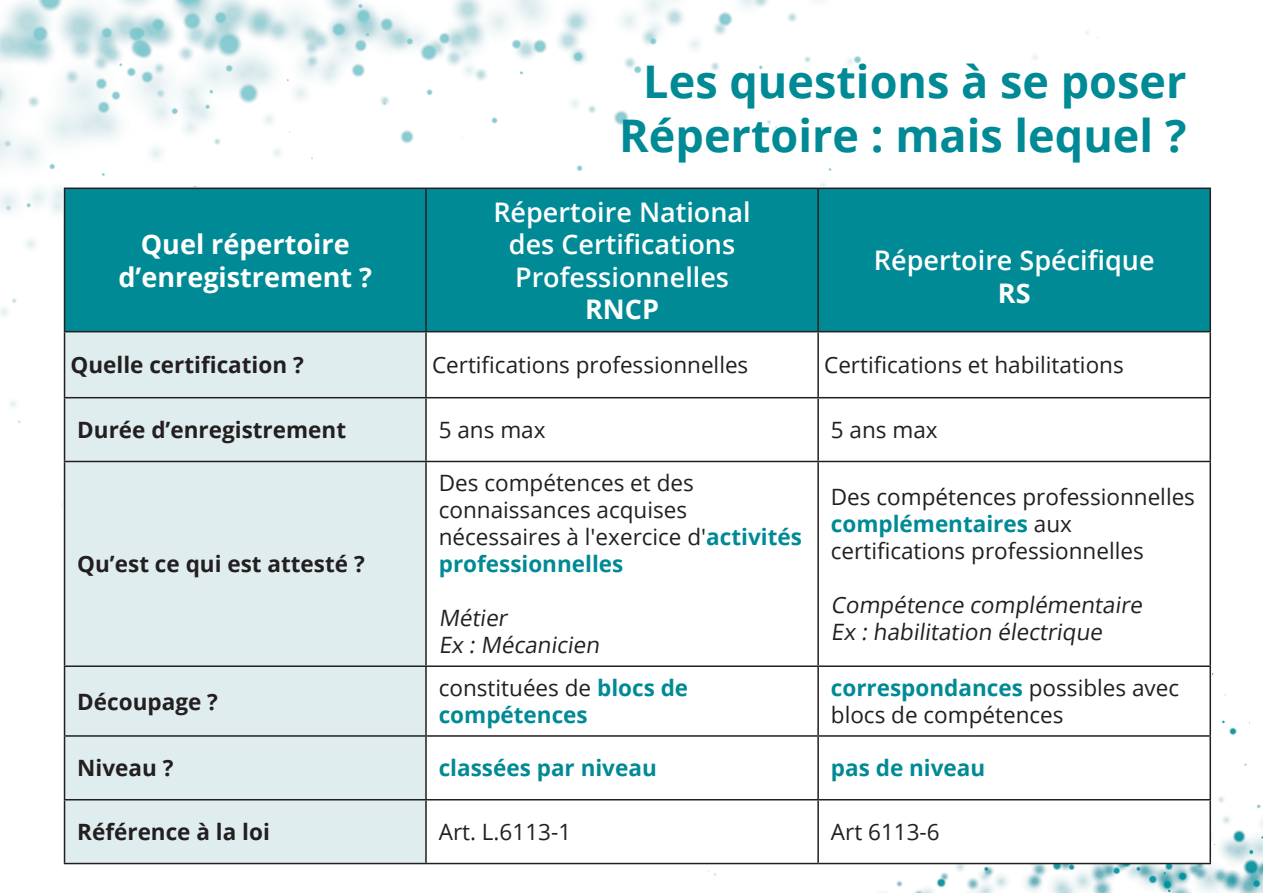
<style>
.page{position:relative;width:1263px;height:893px;background:#fff}
.page>*{position:absolute;margin:0;border:0;box-sizing:border-box;transform-origin:0 0}
.t1{font:700 45px/54px "Open Sans";color:#008a95;text-align:center}
.t2{font:600 27px/32.4px "Open Sans";color:#fff;text-align:center}
.t3{font:700 27px/32.4px "Open Sans";color:#fff;text-align:center}
.t4{font:22.5px/27px "Open Sans";color:#231f20}
.t5{font:700 22.5px "Open Sans";color:#231f20}
.t6{font:700 22.5px/27px "Open Sans";color:#008a95}
.s1{font-weight:700;color:#008a95}
.s2{font-weight:400;color:#231f20}
</style>
<div class="page">
<img style="left:0;top:0;width:1212px;height:507px">
<img style="left:612px;top:578px;width:651px;height:315px">
<div style="left:64px;top:188px;width:1147px;height:676px;background:#fff"></div>
<div style="left:65px;top:189px;width:1144px;height:142px;background:#008a95"></div>
<div style="left:65px;top:332px;width:360px;height:531px;background:#e0edef"></div>
<svg style="left:427px;top:332px;width:782px;height:65px"></svg>
<hr style="left:64px;top:188px;width:362px;height:1px;background:#231f20">
<hr style="left:64px;top:189px;width:1px;height:142px;background:#231f20">
<hr style="left:426px;top:188px;width:392px;height:1px;background:#231f20">
<hr style="left:425px;top:189px;width:2px;height:142px;background:#231f20">
<hr style="left:818px;top:188px;width:393px;height:1px;background:#231f20">
<hr style="left:817px;top:189px;width:2px;height:142px;background:#231f20">
<hr style="left:1209px;top:189px;width:2px;height:142px;background:#231f20">
<hr style="left:64px;top:331px;width:362px;height:1px;background:#231f20">
<hr style="left:64px;top:332px;width:1px;height:65px;background:#231f20">
<hr style="left:426px;top:331px;width:392px;height:1px;background:#231f20">
<hr style="left:425px;top:332px;width:2px;height:65px;background:#231f20">
<hr style="left:818px;top:331px;width:393px;height:1px;background:#231f20">
<hr style="left:817px;top:332px;width:2px;height:65px;background:#231f20">
<hr style="left:1209px;top:332px;width:2px;height:65px;background:#231f20">
<hr style="left:64px;top:397px;width:362px;height:1px;background:#231f20">
<hr style="left:64px;top:398px;width:1px;height:63px;background:#231f20">
<hr style="left:426px;top:397px;width:392px;height:1px;background:#231f20">
<hr style="left:425px;top:398px;width:2px;height:63px;background:#231f20">
<hr style="left:818px;top:397px;width:393px;height:1px;background:#231f20">
<hr style="left:817px;top:398px;width:2px;height:63px;background:#231f20">
<hr style="left:1209px;top:398px;width:2px;height:63px;background:#231f20">
<hr style="left:64px;top:461px;width:362px;height:1px;background:#231f20">
<hr style="left:64px;top:462px;width:1px;height:203px;background:#231f20">
<hr style="left:426px;top:461px;width:392px;height:1px;background:#231f20">
<hr style="left:425px;top:462px;width:2px;height:203px;background:#231f20">
<hr style="left:818px;top:461px;width:393px;height:1px;background:#231f20">
<hr style="left:817px;top:462px;width:2px;height:203px;background:#231f20">
<hr style="left:1209px;top:462px;width:2px;height:203px;background:#231f20">
<hr style="left:64px;top:665px;width:362px;height:2px;background:#231f20">
<hr style="left:64px;top:667px;width:1px;height:68px;background:#231f20">
<hr style="left:426px;top:665px;width:392px;height:2px;background:#231f20">
<hr style="left:425px;top:667px;width:2px;height:68px;background:#231f20">
<hr style="left:818px;top:665px;width:393px;height:2px;background:#231f20">
<hr style="left:817px;top:667px;width:2px;height:68px;background:#231f20">
<hr style="left:1209px;top:667px;width:2px;height:68px;background:#231f20">
<hr style="left:64px;top:735px;width:362px;height:2px;background:#231f20">
<hr style="left:64px;top:737px;width:1px;height:62px;background:#231f20">
<hr style="left:426px;top:735px;width:392px;height:2px;background:#231f20">
<hr style="left:425px;top:737px;width:2px;height:62px;background:#231f20">
<hr style="left:818px;top:735px;width:393px;height:2px;background:#231f20">
<hr style="left:817px;top:737px;width:2px;height:62px;background:#231f20">
<hr style="left:1209px;top:737px;width:2px;height:62px;background:#231f20">
<hr style="left:64px;top:799px;width:362px;height:1px;background:#231f20">
<hr style="left:64px;top:800px;width:1px;height:63px;background:#231f20">
<hr style="left:426px;top:799px;width:392px;height:1px;background:#231f20">
<hr style="left:425px;top:800px;width:2px;height:63px;background:#231f20">
<hr style="left:818px;top:799px;width:393px;height:1px;background:#231f20">
<hr style="left:817px;top:800px;width:2px;height:63px;background:#231f20">
<hr style="left:1209px;top:800px;width:2px;height:63px;background:#231f20">
<hr style="left:64px;top:863px;width:362px;height:1px;background:#231f20">
<hr style="left:426px;top:863px;width:392px;height:1px;background:#231f20">
<hr style="left:818px;top:863px;width:393px;height:1px;background:#231f20">
<p class="t3" style="left:118px;top:227px;width:255px">Quel répertoire d’enregistrement ?</p>
<h1 class="t1" style="left:619px;top:54px;width:569px">Les questions à se poser<br>Répertoire : mais lequel ?</h1>
<p class="t2" style="left:493px;top:195px;width:259px">Répertoire National des Certifications<br>Professionnelles</p>
<p class="t3" style="left:585px;top:296px;width:75px">RNCP</p>
<p class="t2" style="left:874px;top:244px;width:282px">Répertoire Spécifique</p>
<p class="t3" style="left:998px;top:279px;width:34px">RS</p>
<p class="t5" style="left:71px;top:349px;width:235px">Quelle certification ?</p>
<p class="t4" style="left:432px;top:351px;width:318px">Certifications professionnelles</p>
<p class="t4" style="left:824px;top:351px;width:301px">Certifications et habilitations</p>
<p class="t5" style="left:77px;top:421px;width:270px">Durée d’enregistrement</p>
<p class="t4" style="left:439px;top:416px;width:108px">5 ans max</p>
<p class="t4" style="left:831px;top:416px;width:108px">5 ans max</p>
<p class="t5" style="left:77px;top:555px;width:289px">Qu’est ce qui est attesté ?</p>
<p class="t5" style="left:77px;top:686px;width:142px">Découpage ?</p>
<p class="t4" style="left:439px;top:469px;width:365px">Des compétences et des connaissances acquises nécessaires à l'exercice d'<span class="s1">activités professionnelles</span></p>
<p class="t4" style="left:439px;top:604px;width:166px">Métier<br>Ex : Mécanicien</p>
<p class="t4" style="left:831px;top:483px;width:366px">Des compétences professionnelles <span class="s1">complémentaires</span> aux certifications professionnelles</p>
<p class="t4" style="left:831px;top:591px;width:317px">Compétence complémentaire<br>Ex : habilitation électrique</p>
<p class="t6" style="left:439px;top:677px;width:251px"><span class="s2">constituées de</span> blocs de compétences</p>
<p class="t4" style="left:831px;top:674px;width:350px"><span class="s1">correspondances</span> possibles avec blocs de compétences</p>
<p class="t5" style="left:77px;top:752px;width:98px">Niveau ?</p>
<p class="t6" style="left:439px;top:754px;width:220px">classées par niveau</p>
<p class="t6" style="left:831px;top:754px;width:156px">pas de niveau</p>
<p class="t5" style="left:77px;top:823px;width:194px">Référence à la loi</p>
<p class="t4" style="left:439px;top:821px;width:134px">Art. L.6113-1</p>
<p class="t4" style="left:831px;top:821px;width:110px">Art 6113-6</p>
</div>
